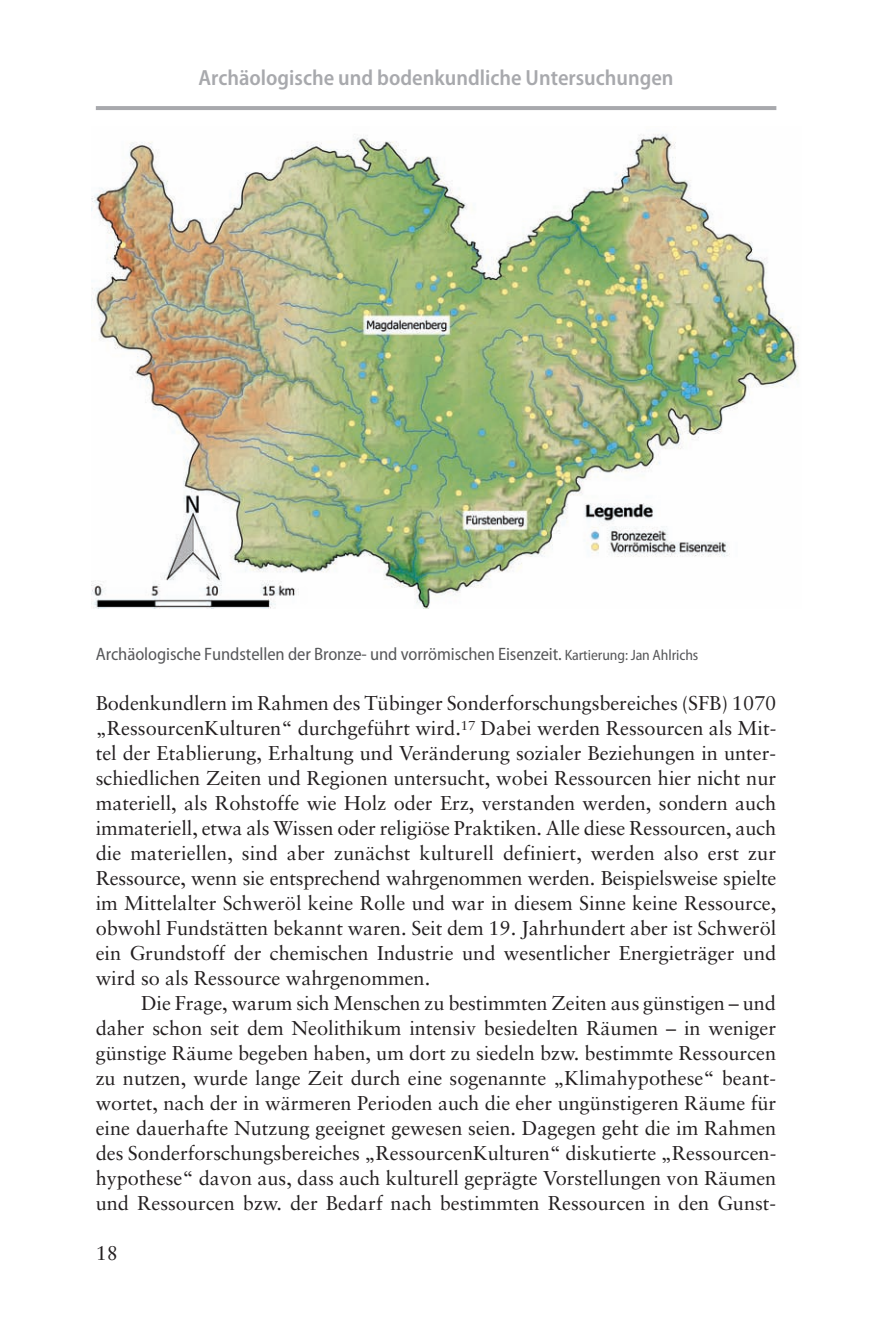
<style>
.page{position:relative;width:879px;height:1317px;background:#fff}
.page>*{position:absolute;margin:0;border:0;box-sizing:border-box;transform-origin:0 0}
.t1{font:600 semi-condensed 22px "Myriad Pro";color:#a8a9ad}
.t2{font:20px/25px "Sabon";color:#231f20;text-align:justify}
.t3{font:semi-condensed 18px "Myriad Pro";letter-spacing:-.005em;color:#57585a}
.s1{font-size:15px}
</style>
<div class="page">
<img style="left:91px;top:106px;width:708px;height:503px">
<p class="t1" style="left:198px;top:69px;width:477px">Archäologische und bodenkundliche Untersuchungen</p>
<p class="t3" style="left:96px;top:647px;width:604px">Archäologische Fundstellen der Bronze- und vorrömischen Eisenzeit. <span class="s1">Kartierung: Jan Ahlrichs</span></p>
<p class="t2" style="left:96px;top:692px;width:682px">Bodenkundlern im Rahmen des Tübinger Sonderforschungsbereiches (SFB) 1070 „RessourcenKulturen“ durchgeführt wird.<sup>17</sup> Dabei werden Ressourcen als Mit&shy;tel der Etablierung, Erhaltung und Veränderung sozialer Beziehungen in unter&shy;schiedlichen Zeiten und Regionen untersucht, wobei Ressourcen hier nicht nur materiell, als Rohstoffe wie Holz oder Erz, verstanden werden, sondern auch immateriell, etwa als Wissen oder religiöse Praktiken. Alle diese Ressourcen, auch die materiellen, sind aber zunächst kulturell definiert, werden also erst zur Ressource, wenn sie entsprechend wahrgenommen werden. Beispielsweise spielte im Mittelalter Schweröl keine Rolle und war in diesem Sinne keine Ressource, obwohl Fundstätten bekannt waren. Seit dem 19. Jahrhundert aber ist Schweröl ein Grundstoff der chemischen Industrie und wesentlicher Energieträger und wird so als Ressource wahrgenommen.</p>
<p class="t2" style="left:96px;top:992px;width:682px;text-indent:45px">Die Frage, warum sich Menschen zu bestimmten Zeiten aus günstigen – und daher schon seit dem Neolithikum intensiv besiedelten Räumen – in weniger günstige Räume begeben haben, um dort zu siedeln bzw. bestimmte Ressourcen zu nutzen, wurde lange Zeit durch eine sogenannte „Klimahypothese“ beant&shy;wortet, nach der in wärmeren Perioden auch die eher ungünstigeren Räume für eine dauerhafte Nutzung geeignet gewesen seien. Dagegen geht die im Rahmen des Sonderforschungsbereiches „RessourcenKulturen“ diskutierte „Ressourcen&shy;hypothese“ davon aus, dass auch kulturell geprägte Vorstellungen von Räumen und Ressourcen bzw. der Bedarf nach bestimmten Ressourcen in den Gunst-</p>
<p class="t2" style="left:96px;top:1242px;width:24px">18</p>
</div>
